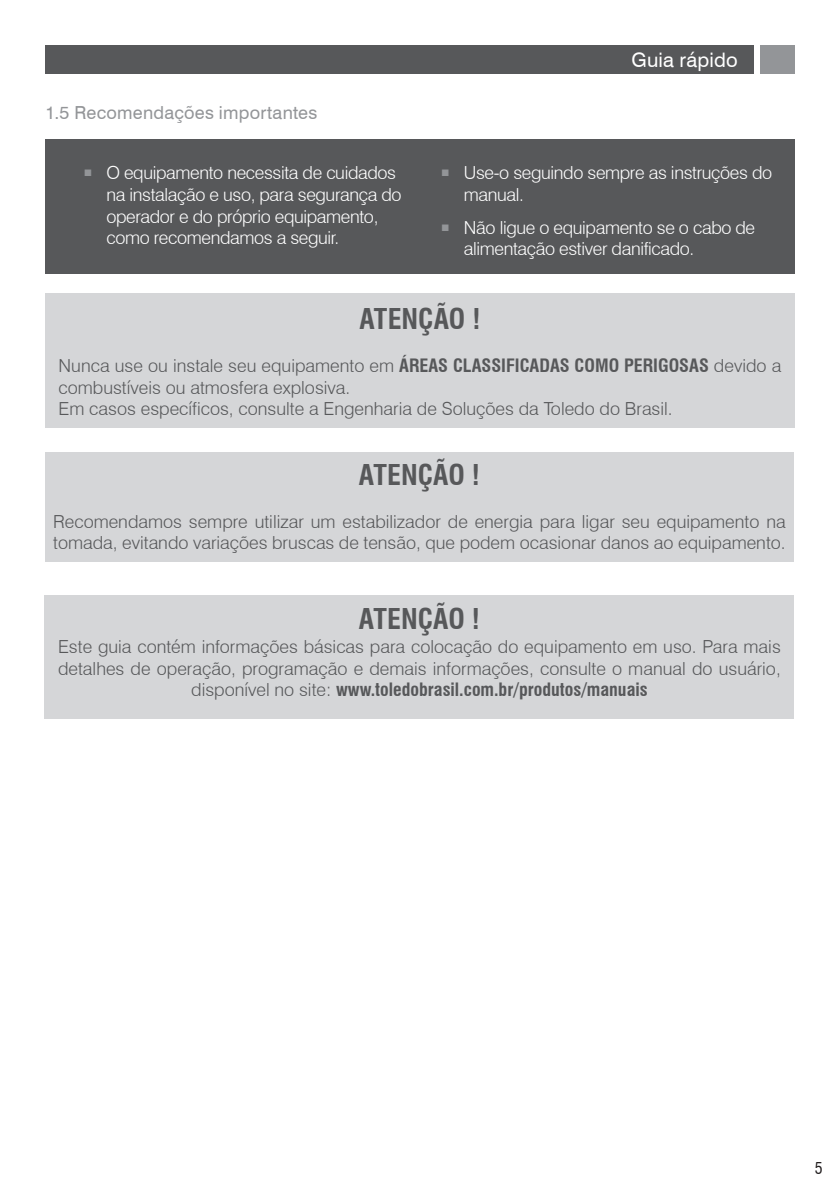
<style>
.page{position:relative;width:840px;height:1191px;background:#fff}
.page>*{position:absolute;margin:0;border:0;box-sizing:border-box;transform-origin:0 0}
.Título{font:700 condensed 28px "Swiss 721 BT";color:#57585a}
.t1{font:20px "Swiss 721 BT";letter-spacing:.01em;color:#fff}
.Título-2{font:300 18px/21.6px "Swiss 721 BT";color:#57585a}
.t2{font:300 18px/21.6px "Swiss 721 BT";letter-spacing:-.02em;color:#fff}
.SubTítulo{font:18px "Swiss 721 BT";letter-spacing:.015em;color:#939598}
.t3{font:condensed 16px "Swiss 721 BT";color:#231f20}
.s1{font-weight:700;font-stretch:condensed}
</style>
<div class="page">
<div style="left:45px;top:45px;width:708px;height:29px;background:#57585a"></div>
<div style="left:759px;top:45px;width:35px;height:29px;background:#939598"></div>
<div style="left:45px;top:139px;width:749px;height:135px;background:#57585a"></div>
<div style="left:45px;top:293px;width:749px;height:135px;background:#d5d6d8"></div>
<div style="left:46px;top:452px;width:747px;height:109px;background:#d5d6d8"></div>
<div style="left:45px;top:595px;width:748px;height:124px;background:#d5d6d8"></div>
<p class="SubTítulo" style="left:45px;top:100px;width:273px">1.5 Recomendações importantes</p>
<p class="t1" style="left:631px;top:46px;width:108px">Guia rápido</p>
<p class="t2" style="left:106px;top:162px;width:296px;text-indent:-23px"><sup>■</sup> O equipamento necessita de cuidados na instalação e uso, para segurança do operador e do próprio equipamento, como recomendamos a seguir.</p>
<p class="t2" style="left:463px;top:162px;width:309px;text-indent:-23px"><sup>■</sup> Use-o seguindo sempre as instruções do manual.</p>
<p class="t2" style="left:463px;top:216px;width:292px;text-indent:-23px"><sup>■</sup> Não ligue o equipamento se o cabo de alimentação estiver danificado.</p>
<p class="Título" style="left:359px;top:302px;width:122px">ATENÇÃO !</p>
<p class="Título-2" style="left:59px;top:355px;width:723px">Nunca use ou instale seu equipamento em <span class="s1">ÁREAS CLASSIFICADAS COMO PERIGOSAS</span> devido a combustíveis ou atmosfera explosiva.</p>
<p class="Título-2" style="left:59px;top:398px;width:615px">Em casos específicos, consulte a Engenharia de Soluções da Toledo do Brasil.</p>
<p class="Título" style="left:359px;top:457px;width:122px">ATENÇÃO !</p>
<p class="Título-2" style="left:53px;top:510px;width:733px">Recomendamos sempre utilizar um estabilizador de energia para ligar seu equipamento na tomada, evitando variações bruscas de tensão, que podem ocasionar danos ao equipamento.</p>
<p class="Título" style="left:359px;top:602px;width:122px">ATENÇÃO !</p>
<p class="Título-2" style="left:58px;top:636px;width:723px;text-align:center">Este guia contém informações básicas para colocação do equipamento em uso. Para mais detalhes de operação, programação e demais informações, consulte o manual do usuário, disponível no site: <span class="s1">www.toledobrasil.com.br/produtos/manuais</span></p>
<p class="t3" style="left:814px;top:1159px;width:9px">5</p>
</div>
